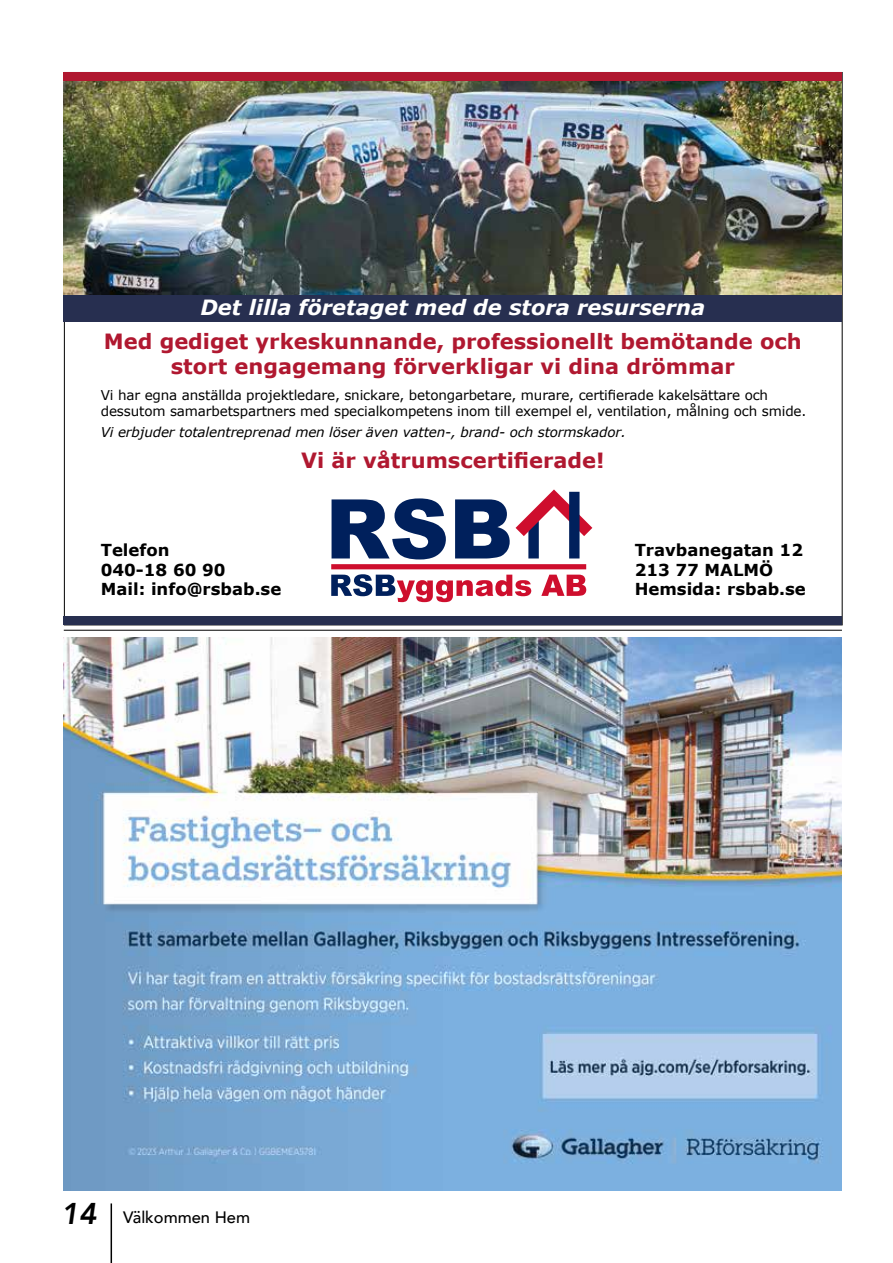
<style>
.page{position:relative;width:893px;height:1263px;background:#fff}
.page>*{position:absolute;margin:0;border:0;box-sizing:border-box;transform-origin:0 0}
.t1{font:700 21px/25.2px "Verdana";color:#b01830;text-align:center}
.t2{font:italic 700 21px "Verdana";color:#fff}
.t3{font:700 16.5px/19.8px "Verdana";color:#000}
.t4{font:500 16.5px "Avenir";color:#000}
.t5{font:13.5px/16.2px "Verdana";letter-spacing:-.01em;color:#000}
.t6{font:italic 13.5px "Verdana";letter-spacing:-.01em;color:#000}
.s1{font-weight:800;font-style:italic;font-size:30px}
</style>
<div class="page">
<hr style="left:111px;top:1203px;width:1px;height:60px;background:#000">
<img style="left:64px;top:81px;width:778px;height:214px">
<div style="left:64px;top:295px;width:778px;height:27px;background:#272f50"></div>
<div style="left:64px;top:617px;width:778px;height:8px;background:#272f50"></div>
<div style="left:64px;top:72px;width:778px;height:9px;background:#b01830"></div>
<svg style="left:332px;top:498px;width:114px;height:61px"></svg>
<svg style="left:455px;top:489px;width:137px;height:69px"></svg>
<div style="left:569px;top:492px;width:11px;height:66px;background:#00205c"></div>
<svg style="left:331px;top:574px;width:200px;height:28px"></svg>
<svg style="left:541px;top:575px;width:45px;height:21px"></svg>
<div style="left:331px;top:564px;width:255px;height:5px;background:#ce0e2d"></div>
<img style="left:64px;top:637px;width:778px;height:554px">
<hr style="left:64px;top:630px;width:778px;height:1px;background:#000">
<h1 class="t2" style="left:201px;top:293px;width:506px">Det lilla företaget med de stora resurserna</h1>
<h1 class="t1" style="left:104px;top:329px;width:699px">Med gediget yrkeskunnande, professionellt bemötande och stort engagemang förverkligar vi dina drömmar</h1>
<p class="t5" style="left:101px;top:387px;width:707px">Vi har egna anställda projektledare, snickare, betongarbetare, murare, certifierade kakelsättare och dessutom samarbetspartners med specialkompetens inom till exempel el, ventilation, målning och smide.</p>
<p class="t6" style="left:101px;top:423px;width:527px">Vi erbjuder totalentreprenad men löser även vatten-, brand- och stormskador.</p>
<h1 class="t1" style="left:301px;top:448px;width:305px">Vi är våtrumscertifierade!</h1>
<p class="t3" style="left:101px;top:540px;width:182px">Telefon<br>040-18 60 90<br>Mail: info@rsbab.se</p>
<p class="t3" style="left:635px;top:540px;width:173px">Travbanegatan 12<br>213 77 MALMÖ<br>Hemsida: rsbab.se</p>
<p class="t4" style="left:61px;top:1203px;width:190px"><span class="s1">14</span> Välkommen Hem</p>
</div>
